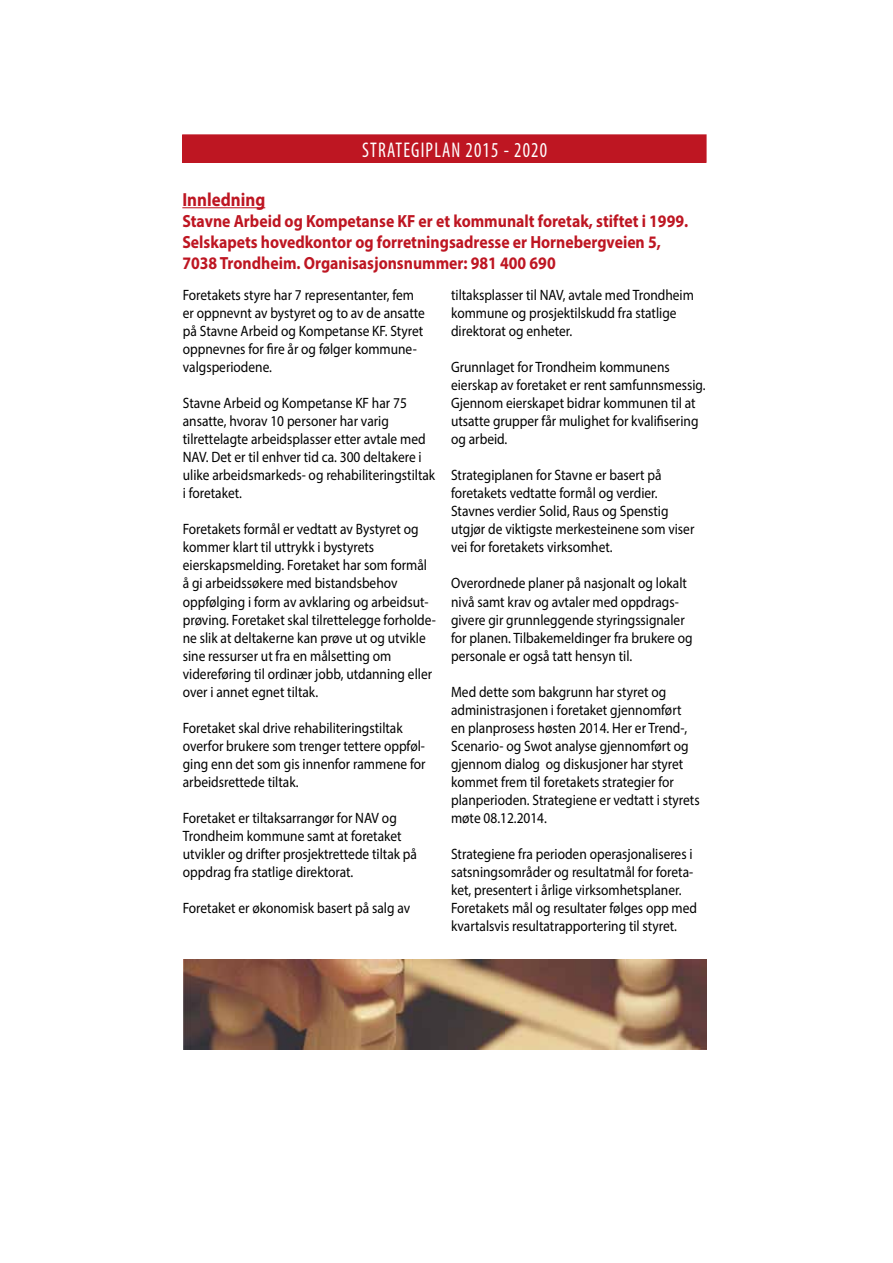
<style>
.page{position:relative;width:893px;height:1263px;background:#fff}
.page>*{position:absolute;margin:0;border:0;box-sizing:border-box;transform-origin:0 0}
.t1{font:condensed 21.3px "Myriad Pro";letter-spacing:.06em;color:#fff;scale:.89 1}
.t2{font:700 19.05px "Myriad Pro";color:#be1622;scale:.89 1}
.t3{font:700 17.55px/21.1px "Myriad Pro";color:#be1622;scale:.89 1}
.t4{font:15px/18px "Myriad Pro";color:#000;scale:.89 1}
</style>
<div class="page">
<div style="left:183px;top:135px;width:523px;height:27px;background:#be1622"></div>
<div style="left:182px;top:134px;width:525px;height:29px;border:1px solid #be1622"></div>
<div style="left:187px;top:137px;width:519px;height:23px;background:#be1622"></div>
<hr style="left:182px;top:207px;width:83px;height:1px;background:#be1622">
<img style="left:184px;top:960px;width:522px;height:89px">
<h1 class="t1" style="left:362px;top:137px;width:209px">STRATEGIPLAN 2015 - 2020</h1>
<p class="t2" style="left:182px;top:187px;width:95px">Innledning</p>
<p class="t3" style="left:182px;top:210px;width:570px">Stavne Arbeid og Kompetanse KF er et kommunalt foretak, stiftet i 1999.<br>Selskapets hovedkontor og forretningsadresse er Hornebergveien 5,<br>7038 Trondheim. Organisasjonsnummer: 981 400 690</p>
<p class="t4" style="left:183px;top:286px;width:273px">Foretakets styre har 7 representanter, fem er oppnevnt av bystyret og to av de ansatte på Stavne Arbeid og Kompetanse KF. Styret oppnevnes for fire år og følger kommune&shy;valgsperiodene.</p>
<p class="t4" style="left:183px;top:394px;width:285px">Stavne Arbeid og Kompetanse KF har 75 ansatte, hvorav 10 personer har varig tilrettelagte arbeidsplasser etter avtale med NAV. Det er til enhver tid ca. 300 deltakere i ulike arbeidsmarkeds- og rehabiliteringstiltak i foretaket.</p>
<p class="t4" style="left:183px;top:520px;width:286px">Foretakets formål er vedtatt av Bystyret og kommer klart til uttrykk i bystyrets eierskapsmelding. Foretaket har som formål å gi arbeidssøkere med bistandsbehov oppfølging i form av avklaring og arbeidsut&shy;prøving. Foretaket skal tilrettelegge forholde&shy;ne slik at deltakerne kan prøve ut og utvikle sine ressurser ut fra en målsetting om videreføring til ordinær jobb, utdanning eller over i annet egnet tiltak.</p>
<p class="t4" style="left:183px;top:718px;width:274px">Foretaket skal drive rehabiliteringstiltak overfor brukere som trenger tettere oppføl&shy;ging enn det som gis innenfor rammene for arbeidsrettede tiltak.</p>
<p class="t4" style="left:183px;top:809px;width:265px">Foretaket er tiltaksarrangør for NAV og Trondheim kommune samt at foretaket utvikler og drifter prosjektrettede tiltak på oppdrag fra statlige direktorat.</p>
<p class="t4" style="left:183px;top:899px;width:257px">Foretaket er økonomisk basert på salg av</p>
<p class="t4" style="left:451px;top:286px;width:274px">tiltaksplasser til NAV, avtale med Trondheim kommune og prosjektilskudd fra statlige direktorat og enheter.</p>
<p class="t4" style="left:451px;top:358px;width:288px">Grunnlaget for Trondheim kommunens eierskap av foretaket er rent samfunnsmessig.<br>Gjennom eierskapet bidrar kommunen til at utsatte grupper får mulighet for kvalifisering og arbeid.</p>
<p class="t4" style="left:451px;top:466px;width:275px">Strategiplanen for Stavne er basert på foretakets vedtatte formål og verdier.<br>Stavnes verdier Solid, Raus og Spenstig utgjør de viktigste merkesteinene som viser vei for foretakets virksomhet.</p>
<p class="t4" style="left:451px;top:574px;width:273px">Overordnede planer på nasjonalt og lokalt nivå samt krav og avtaler med oppdrags&shy;givere gir grunnleggende styringssignaler for planen. Tilbakemeldinger fra brukere og personale er også tatt hensyn til.</p>
<p class="t4" style="left:451px;top:682px;width:281px">Med dette som bakgrunn har styret og administrasjonen i foretaket gjennomført<br>en planprosess høsten 2014. Her er Trend-, Scenario- og Swot analyse gjennomført og gjennom dialog og diskusjoner har styret kommet frem til foretakets strategier for planperioden. Strategiene er vedtatt i styrets møte 08.12.2014.</p>
<p class="t4" style="left:451px;top:845px;width:278px">Strategiene fra perioden operasjonaliseres i satsningsområder og resultatmål for foreta&shy;ket, presentert i årlige virksomhetsplaner.<br>Foretakets mål og resultater følges opp med kvartalsvis resultatrapportering til styret.</p>
</div>
